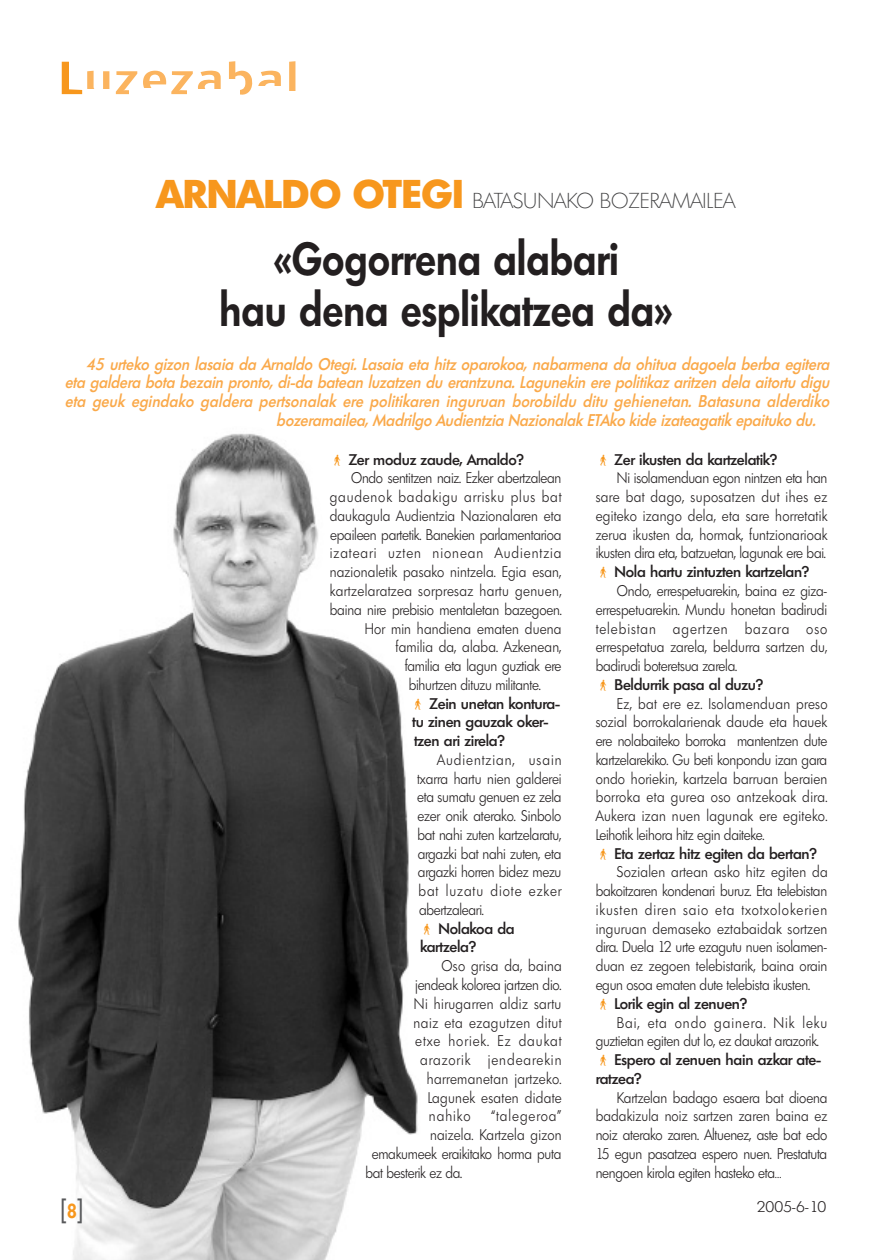
<style>
.page{position:relative;width:890px;height:1260px;background:#fff}
.page>*{position:absolute;margin:0;border:0;box-sizing:border-box;transform-origin:0 0}
.t1{font:600 45px/51px "Limerick";color:#231f20;text-align:center;scale:.86 1}
.t2{font:500 45px "Glasgow";letter-spacing:.055em;color:#fbb45f;scale:1.2 1}
.t3{font:27px "Helvetica";color:#57585a;scale:.83 1}
.t4{font:200 21px "Limeri";color:#3e3e3f}
.t5{font:italic 500 16.5px "Limerick";color:#faa94a;scale:.9 1}
.t6{font:300 15px/18.8px "Limerick";letter-spacing:-.02em;color:#231f20;scale:.9 1}
.t7{font:300 15px/18.8px "Limerick";color:#231f20;text-align:justify;scale:.9 1}
.t8{font:500 15px "Limerick";letter-spacing:-.02em;color:#231f20}
.t9{font:300 15px "Limerick";letter-spacing:.07em;color:#231f20;scale:.9 1}
.t10{font:300 15px "Limerick";letter-spacing:.03em;color:#231f20;scale:.9 1}
.t11{font:300 15px "Limerick";letter-spacing:.025em;color:#231f20;scale:.9 1}
.t12{font:300 15px "Limerick";letter-spacing:.02em;color:#231f20;scale:.9 1}
.t13{font:300 15px "Limerick";letter-spacing:.06em;color:#231f20;scale:.9 1}
.t14{font:300 15px "Limerick";letter-spacing:.04em;color:#231f20;scale:.9 1}
.t15{font:300 15px "Limerick";color:#231f20}
.s1{color:#f7971d}
.s2{font-family:"Limerick";font-weight:800;font-size:39px;color:#f7971d}
.s3{font-family:"Zeal";font-weight:400;color:#f7971d}
.s4{font-weight:500}
.s5{font-family:"Limerick";font-weight:600;font-size:19.8px;color:#f7971d}
</style>
<div class="page">
<svg style="left:18px;top:433px;width:400px;height:826px"></svg>
<h1 class="t2" style="left:59px;top:52px;width:201px"><span class="s1">L</span>uzezabal</h1>
<h3 class="t4" style="left:157px;top:188px;width:580px"><span class="s2">ARNALDO OTEGI</span> BATASUNAKO BOZERAMAILEA</h3>
<h1 class="t1" style="left:219px;top:234px;width:528px">«Gogorrena alabari<br>hau dena esplikatzea da»</h1>
<p class="t5" style="left:86px;top:354px;width:827px">45 urteko gizon lasaia da Arnaldo Otegi. Lasaia eta hitz oparokoa, nabarmena da ohitua dagoela berba egitera</p>
<p class="t5" style="left:65px;top:373px;width:853px">eta galdera bota bezain pronto, di-da batean luzatzen du erantzuna. Lagunekin ere politikaz aritzen dela aitortu digu</p>
<p class="t5" style="left:65px;top:391px;width:853px">eta geuk egindako galdera pertsonalak ere politikaren inguruan borobildu ditu gehienetan. Batasuna alderdiko</p>
<p class="t5" style="left:276px;top:410px;width:603px">bozeramailea, Madrilgo Audientzia Nazionalak ETAko kide izateagatik epaituko du.</p>
<p class="t8" style="left:330px;top:450px;width:195px"><span class="s3">®</span> Zer moduz zaude, Arnaldo?</p>
<p class="t6" style="left:351px;top:469px;width:235px">Ondo sentitzen naiz. Ezker abertzalean</p>
<p class="t13" style="left:330px;top:488px;width:259px">gaudenok badakigu arrisku plus bat</p>
<p class="t7" style="left:330px;top:506px;width:259px">daukagula Audientzia Nazionalaren eta</p>
<p class="t6" style="left:330px;top:525px;width:258px">epaileen partetik. Banekien parlamentarioa</p>
<p class="t9" style="left:330px;top:544px;width:259px">izateari uzten nionean Audientzia</p>
<p class="t7" style="left:330px;top:562px;width:259px">nazionaletik pasako nintzela. Egia esan,</p>
<p class="t10" style="left:330px;top:582px;width:259px">kartzelaratzea sorpresaz hartu genuen,</p>
<p class="t7" style="left:330px;top:600px;width:259px">baina nire prebisio mentaletan bazegoen.</p>
<p class="t7" style="left:365px;top:619px;width:220px">Hor min handiena ematen duena</p>
<p class="t7" style="left:395px;top:637px;width:186px">familia da, alaba. Azkenean,</p>
<p class="t6" style="left:404px;top:656px;width:176px">familia eta lagun guztiak ere</p>
<p class="t6" style="left:408px;top:675px;width:148px">bihurtzen dituzu militante.</p>
<p class="t8" style="left:410px;top:694px;width:151px"><span class="s3">®</span> Zein unetan kontura-</p>
<p class="t8" style="left:412px;top:713px;width:138px">tu zinen gauzak oker-</p>
<p class="t8" style="left:414px;top:732px;width:92px">tzen ari zirela?</p>
<p class="t6" style="left:417px;top:750px;width:162px;text-indent:20px">Audientzian, usain txarra hartu nien galderei eta sumatu genuen ez zela ezer onik aterako. Sinbolo bat nahi zuten kartzelaratu, argazki bat nahi zuten, eta argazki horren bidez mezu bat luzatu diote ezker abertzaleari.<br><span class="s3">®</span> <span class="s4">Nolakoa da kartzela?</span></p>
<p class="t7" style="left:441px;top:956px;width:135px">Oso grisa da, baina</p>
<p class="t6" style="left:415px;top:975px;width:164px">jendeak kolorea jartzen dio.</p>
<p class="t10" style="left:414px;top:994px;width:165px">Ni hirugarren aldiz sartu</p>
<p class="t14" style="left:413px;top:1013px;width:166px">naiz eta ezagutzen ditut</p>
<p class="t9" style="left:415px;top:1032px;width:164px">etxe horiek. Ez daukat</p>
<p class="t9" style="left:420px;top:1050px;width:159px">arazorik jendearekin</p>
<p class="t11" style="left:427px;top:1069px;width:151px">harremanetan jartzeko.</p>
<p class="t11" style="left:428px;top:1088px;width:150px">Lagunek esaten didate</p>
<p class="t7" style="left:429px;top:1106px;width:48px">nahiko</p>
<p class="t9" style="left:491px;top:1107px;width:80px">“talegeroa”</p>
<p class="t7" style="left:430px;top:1125px;width:148px">naizela. Kartzela gizon</p>
<p class="t6" style="left:371px;top:1144px;width:212px">emakumeek eraikitako horma puta</p>
<p class="t6" style="left:365px;top:1162px;width:109px">bat besterik ez da.</p>
<p class="t8" style="left:595px;top:450px;width:183px"><span class="s3">®</span> Zer ikusten da kartzelatik?</p>
<p class="t6" style="left:617px;top:469px;width:235px">Ni isolamenduan egon nintzen eta han</p>
<p class="t10" style="left:595px;top:488px;width:259px">sare bat dago, suposatzen dut ihes ez</p>
<p class="t12" style="left:595px;top:507px;width:259px">egiteko izango dela, eta sare horretatik</p>
<p class="t7" style="left:595px;top:525px;width:259px">zerua ikusten da, hormak, funtzionarioak</p>
<p class="t6" style="left:595px;top:544px;width:257px">ikusten dira eta, batzuetan, lagunak ere bai.</p>
<p class="t8" style="left:595px;top:563px;width:215px"><span class="s3">®</span> Nola hartu zintuzten kartzelan?</p>
<p class="t7" style="left:617px;top:581px;width:235px">Ondo, errespetuarekin, baina ez giza-</p>
<p class="t7" style="left:595px;top:600px;width:259px">errespetuarekin. Mundu honetan badirudi</p>
<p class="t9" style="left:595px;top:619px;width:259px">telebistan agertzen bazara oso</p>
<p class="t7" style="left:595px;top:637px;width:259px">errespetatua zarela, beldurra sartzen du,</p>
<p class="t6" style="left:595px;top:656px;width:159px">badirudi boteretsua zarela.</p>
<p class="t8" style="left:595px;top:675px;width:169px"><span class="s3">®</span> Beldurrik pasa al duzu?</p>
<p class="t11" style="left:617px;top:694px;width:235px">Ez, bat ere ez. Isolamenduan preso</p>
<p class="t7" style="left:595px;top:712px;width:259px">sozial borrokalarienak daude eta hauek</p>
<p class="t6" style="left:595px;top:731px;width:259px">ere nolabaiteko borroka mantentzen dute</p>
<p class="t6" style="left:595px;top:750px;width:259px">kartzelarekiko. Gu beti konpondu izan gara</p>
<p class="t7" style="left:595px;top:769px;width:259px">ondo horiekin, kartzela barruan beraien</p>
<p class="t10" style="left:595px;top:788px;width:259px">borroka eta gurea oso antzekoak dira.</p>
<p class="t11" style="left:595px;top:807px;width:259px">Aukera izan nuen lagunak ere egiteko.</p>
<p class="t6" style="left:595px;top:825px;width:189px">Leihotik leihora hitz egin daiteke.</p>
<p class="t8" style="left:595px;top:844px;width:222px"><span class="s3">®</span> Eta zertaz hitz egiten da bertan?</p>
<p class="t12" style="left:617px;top:863px;width:235px">Sozialen artean asko hitz egiten da</p>
<p class="t6" style="left:595px;top:881px;width:259px">bakoitzaren kondenari buruz. Eta telebistan</p>
<p class="t9" style="left:595px;top:900px;width:259px">ikusten diren saio eta txotxolokerien</p>
<p class="t12" style="left:595px;top:919px;width:259px">inguruan demaseko eztabaidak sortzen</p>
<p class="t6" style="left:595px;top:937px;width:259px">dira. Duela 12 urte ezagutu nuen isolamen-</p>
<p class="t7" style="left:595px;top:956px;width:259px">duan ez zegoen telebistarik, baina orain</p>
<p class="t6" style="left:595px;top:975px;width:240px">egun osoa ematen dute telebista ikusten.</p>
<p class="t8" style="left:595px;top:994px;width:153px"><span class="s3">®</span> Lorik egin al zenuen?</p>
<p class="t9" style="left:617px;top:1013px;width:235px">Bai, eta ondo gainera. Nik leku</p>
<p class="t6" style="left:595px;top:1031px;width:249px">guztietan egiten dut lo, ez daukat arazorik.</p>
<p class="t8" style="left:595px;top:1050px;width:227px"><span class="s3">®</span> Espero al zenuen hain azkar ate-</p>
<p class="t8" style="left:595px;top:1069px;width:47px">ratzea?</p>
<p class="t7" style="left:595px;top:1087px;width:259px;text-indent:21px">Kartzelan badago esaera bat dioena badakizula noiz sartzen zaren baina ez noiz aterako zaren. Altuenez, aste bat edo 15 egun pasatzea espero nuen. Prestatuta nengoen kirola egiten hasteko eta…</p>
<h2 class="t3" style="left:61px;top:1192px;width:29px">[<span class="s5">8</span>]</h2>
<p class="t15" style="left:756px;top:1197px;width:71px">2005-6-10</p>
</div>
